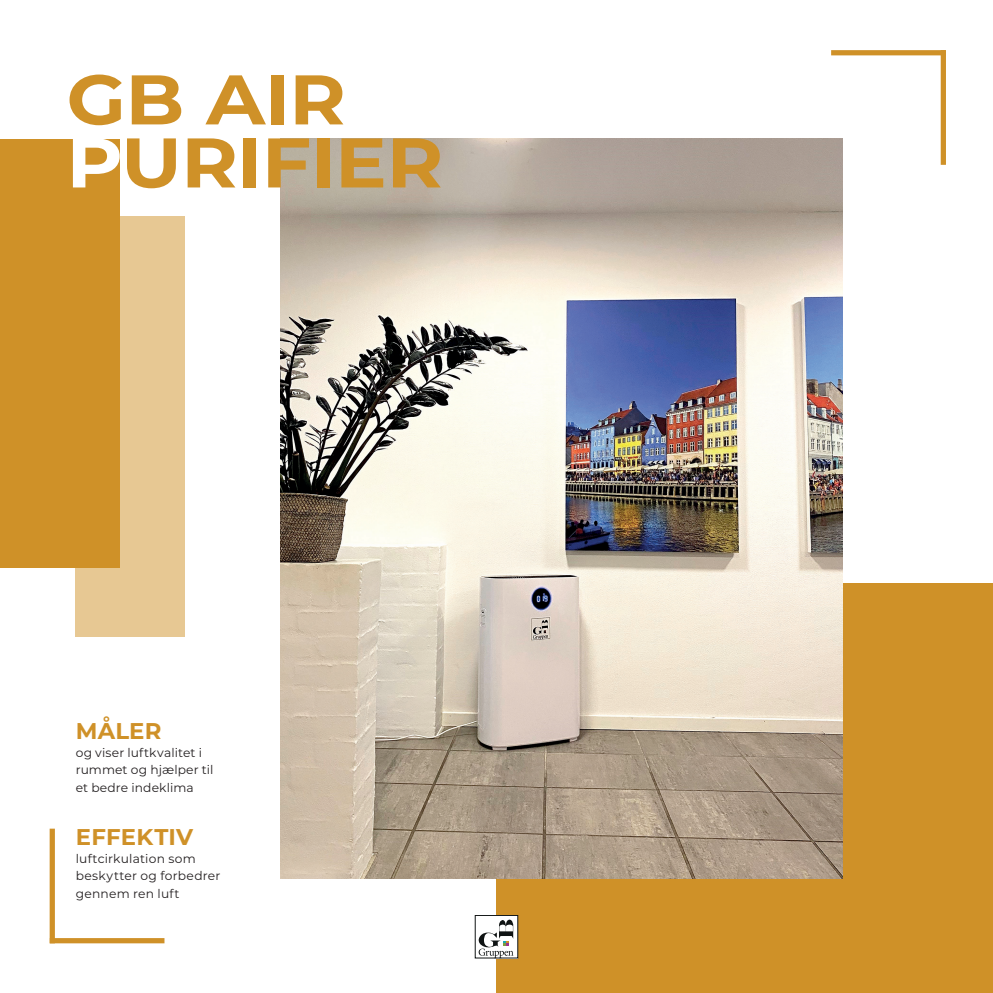
<style>
.page{position:relative;width:993px;height:993px;background:#fff}
.page>*{position:absolute;margin:0;border:0;box-sizing:border-box;transform-origin:0 0}
.t1{font:700 70px/63px "Montserrat";letter-spacing:-.005em;color:#cf9128;scale:1.1 1}
.t2{font:700 22.75px "Montserrat";letter-spacing:.01em;color:#cf9128}
.t3{font:12.25px/17.5px "Montserrat";letter-spacing:.015em;color:#231f20}
.s1{color:#fff}
</style>
<div class="page">
<div style="left:496px;top:583px;width:496px;height:409px;background:#cf9128"></div>
<img style="left:280px;top:138px;width:562px;height:740px">
<div style="left:0;top:139px;width:119px;height:428px;background:#cf9128"></div>
<div style="left:475px;top:914px;width:43px;height:43px;background:#fff"></div>
<div style="left:475px;top:914px;width:43px;height:43px;border:1px solid #0f1313"></div>
<svg style="left:478px;top:919px;width:35px;height:38px"></svg>
<div style="left:830px;top:50px;width:115px;height:5px;background:#cf9128"></div>
<div style="left:940px;top:50px;width:5px;height:115px;background:#cf9128"></div>
<svg style="left:55px;top:938px;width:109px;height:5px"></svg>
<div style="left:50px;top:828px;width:5px;height:115px;background:#cf9128"></div>
<svg style="left:76px;top:217px;width:109px;height:420px;fill:#e7c893"></svg>
<h1 class="t1" style="left:66px;top:64px;width:344px">GB AIR<br><span class="s1">P</span>URIFIER</h1>
<h2 class="t2" style="left:76px;top:714px;width:87px">MÅLER</h2>
<p class="t3" style="left:76px;top:742px;width:139px">og viser luftkvalitet i rummet og hjælper til et bedre indeklima</p>
<h2 class="t2" style="left:76px;top:820px;width:119px">EFFEKTIV</h2>
<p class="t3" style="left:76px;top:848px;width:146px">luftcirkulation som beskytter og forbedrer gennem ren luft</p>
</div>
